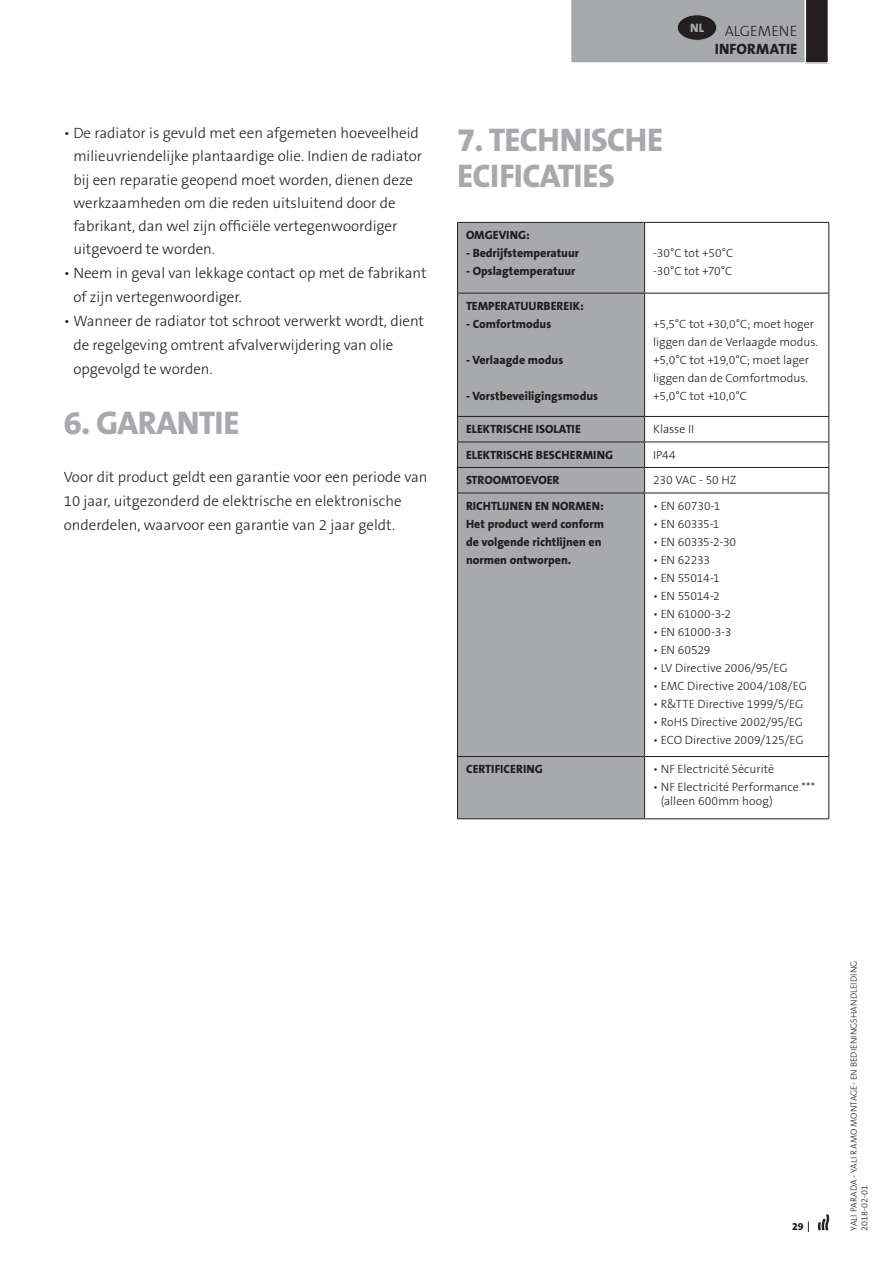
<style>
.page{position:relative;width:893px;height:1263px;background:#fff}
.page>*{position:absolute;margin:0;border:0;box-sizing:border-box;transform-origin:0 0}
.Heading_B3_Light_26p{font:800 33px/36px "The Sans B8";letter-spacing:-.02em;color:#a8a9ad}
.Heading_B3_Light_26p-2{font:300 15px/23.2px "The Sans B3";color:#231f20}
.Tab_info_B3_Light_10{font:800 15px/18px "The Sans B8";letter-spacing:.005em;color:#231f20;text-align:right}
.Adres_Cover_B3_Light{font:800 12.3px "The Sans B8";color:#a8a9ad}
.Tabellen_info{font:300 12px/18px "The Sans B3";color:#231f20}
.Tabellen_info-2{font:800 12px/18px "The Sans B8";color:#231f20}
.Tabellen_info-3{font:300 12px "The Sans B3";letter-spacing:-.02em;color:#231f20}
.t1{font:800 10.5px "The Sans B8";color:#231f20}
.Heading_Cover_B3_Lig{font:300 9px "The Sans B3";letter-spacing:.01em;color:#231f20}
.Heading_B3_Light_26p-3{font:300 9px "The Sans B3";letter-spacing:-.005em;color:#231f20}
.s1{font-family:"The Sans B3";font-weight:300}
</style>
<div class="page">
<svg style="left:818px;top:1214px;width:11px;height:16px"></svg>
<svg style="left:571px;top:0;width:258px;height:64px;background:#9fa0a3"></svg>
<div style="left:677px;top:15px;width:40px;height:25px;background:#231f20;border-radius:50%"></div>
<div style="left:677px;top:15px;width:40px;height:26px;border:1px solid #a8a9ad;border-radius:50%"></div>
<div style="left:458px;top:223px;width:186px;height:595px;background:#a8a9ad"></div>
<svg style="left:645px;top:223px;width:183px;height:595px"></svg>
<hr style="left:457px;top:223px;width:1px;height:70px;background:#231f20">
<hr style="left:645px;top:222px;width:184px;height:1px;background:#231f20">
<hr style="left:644px;top:223px;width:1px;height:70px;background:#231f20">
<hr style="left:828px;top:223px;width:1px;height:70px;background:#231f20">
<hr style="left:457px;top:293px;width:188px;height:1px;background:#231f20">
<hr style="left:457px;top:293px;width:1px;height:123px;background:#231f20">
<hr style="left:645px;top:293px;width:184px;height:1px;background:#231f20">
<hr style="left:644px;top:293px;width:1px;height:123px;background:#231f20">
<hr style="left:828px;top:293px;width:1px;height:123px;background:#231f20">
<hr style="left:457px;top:416px;width:188px;height:1px;background:#231f20">
<hr style="left:645px;top:416px;width:184px;height:1px;background:#231f20">
<hr style="left:457px;top:442px;width:188px;height:1px;background:#231f20">
<hr style="left:645px;top:442px;width:184px;height:1px;background:#231f20">
<hr style="left:457px;top:467px;width:188px;height:1px;background:#231f20">
<svg style="left:457px;top:417px;width:1px;height:76px"></svg>
<hr style="left:645px;top:467px;width:184px;height:1px;background:#231f20">
<svg style="left:644px;top:417px;width:1px;height:76px"></svg>
<svg style="left:828px;top:417px;width:1px;height:76px"></svg>
<hr style="left:457px;top:493px;width:188px;height:1px;background:#231f20">
<hr style="left:457px;top:493px;width:1px;height:263px;background:#231f20">
<hr style="left:645px;top:493px;width:184px;height:1px;background:#231f20">
<hr style="left:644px;top:493px;width:1px;height:263px;background:#231f20">
<hr style="left:828px;top:493px;width:1px;height:263px;background:#231f20">
<hr style="left:457px;top:756px;width:188px;height:1px;background:#231f20">
<hr style="left:457px;top:757px;width:1px;height:61px;background:#231f20">
<hr style="left:645px;top:756px;width:184px;height:1px;background:#231f20">
<hr style="left:644px;top:757px;width:1px;height:61px;background:#231f20">
<hr style="left:828px;top:757px;width:1px;height:61px;background:#231f20">
<hr style="left:457px;top:818px;width:188px;height:1px;background:#231f20">
<hr style="left:645px;top:818px;width:184px;height:1px;background:#231f20">
<hr style="left:457px;top:222px;width:188px;height:1px;background:#231f20">
<p class="Heading_B3_Light_26p-2" style="left:73px;top:122px;width:350px;text-indent:-10px">• De radiator is gevuld met een afgemeten hoeveelheid milieuvriendelijke plantaardige olie. Indien de radiator bij een reparatie geopend moet worden, dienen deze werkzaamheden om die reden uitsluitend door de fabrikant, dan wel zijn officiële vertegenwoordiger uitgevoerd te worden.</p>
<p class="Heading_B3_Light_26p-2" style="left:73px;top:261px;width:355px;line-height:24px;text-indent:-10px">• Neem in geval van lekkage contact op met de fabrikant of zijn vertegenwoordiger.</p>
<p class="Heading_B3_Light_26p-2" style="left:73px;top:309px;width:352px;line-height:24px;text-indent:-10px">• Wanneer de radiator tot schroot verwerkt wordt, dient de regelgeving omtrent afvalverwijdering van olie opgevolgd te worden.</p>
<p class="Heading_B3_Light_26p" style="left:64px;top:407px;width:177px">6. GARANTIE</p>
<p class="Heading_B3_Light_26p-2" style="left:64px;top:466px;width:365px;line-height:24px">Voor dit product geldt een garantie voor een periode van<br>10 jaar, uitgezonderd de elektrische en elektronische onderdelen, waarvoor een garantie van 2 jaar geldt.</p>
<p class="Adres_Cover_B3_Light" style="left:690px;top:21px;width:16px">NL</p>
<p class="Tab_info_B3_Light_10" style="left:715px;top:23px;width:84px"><span class="s1">ALGEMENE<br></span>INFORMATIE</p>
<p class="Heading_B3_Light_26p" style="left:457px;top:123px;width:208px">7. TECHNISCHE<br>ECIFICATIES</p>
<p class="Tabellen_info-2" style="left:466px;top:227px;width:65px">OMGEVING:</p>
<p class="Tabellen_info-2" style="left:466px;top:245px;width:115px">- Bedrijfstemperatuur</p>
<p class="Tabellen_info-2" style="left:466px;top:263px;width:111px">- Opslagtemperatuur</p>
<p class="Tabellen_info-2" style="left:466px;top:298px;width:119px">TEMPERATUURBEREIK:</p>
<p class="Tabellen_info-2" style="left:466px;top:316px;width:87px">- Comfortmodus</p>
<p class="Tabellen_info-2" style="left:466px;top:352px;width:99px">- Verlaagde modus</p>
<p class="Tabellen_info-2" style="left:466px;top:388px;width:134px">- Vorstbeveiligingsmodus</p>
<p class="Tabellen_info" style="left:653px;top:245px;width:82px">-30°C tot +50°C</p>
<p class="Tabellen_info" style="left:653px;top:263px;width:81px">-30°C tot +70°C</p>
<p class="Tabellen_info" style="left:653px;top:316px;width:166px">+5,5°C tot +30,0°C; moet hoger liggen dan de Verlaagde modus.</p>
<p class="Tabellen_info" style="left:653px;top:352px;width:157px">+5,0°C tot +19,0°C; moet lager liggen dan de Comfortmodus.</p>
<p class="Tabellen_info" style="left:653px;top:388px;width:95px">+5,0°C tot +10,0°C</p>
<p class="Tabellen_info-2" style="left:466px;top:421px;width:117px">ELEKTRISCHE ISOLATIE</p>
<p class="Tabellen_info" style="left:653px;top:421px;width:43px">Klasse II</p>
<p class="Tabellen_info-2" style="left:466px;top:446px;width:149px">ELEKTRISCHE BESCHERMING</p>
<p class="Tabellen_info" style="left:653px;top:447px;width:24px">IP44</p>
<p class="Tabellen_info-2" style="left:466px;top:472px;width:95px">STROOMTOEVOER</p>
<p class="Tabellen_info" style="left:653px;top:472px;width:85px">230 VAC - 50 HZ</p>
<p class="Tabellen_info-2" style="left:466px;top:497px;width:139px">RICHTLIJNEN EN NORMEN:</p>
<p class="Tabellen_info-2" style="left:466px;top:515px;width:140px">Het product werd conform de volgende richtlijnen en normen ontworpen.</p>
<p class="Tabellen_info" style="left:653px;top:498px;width:69px">• EN 60730-1</p>
<p class="Tabellen_info" style="left:653px;top:516px;width:68px">• EN 60335-1</p>
<p class="Tabellen_info-3" style="left:653px;top:536px;width:85px">• EN 60335-2-30</p>
<p class="Tabellen_info" style="left:653px;top:552px;width:58px">• EN 62233</p>
<p class="Tabellen_info" style="left:653px;top:570px;width:68px">• EN 55014-1</p>
<p class="Tabellen_info" style="left:653px;top:588px;width:68px">• EN 55014-2</p>
<p class="Tabellen_info" style="left:653px;top:606px;width:79px">• EN 61000-3-2</p>
<p class="Tabellen_info" style="left:653px;top:624px;width:80px">• EN 61000-3-3</p>
<p class="Tabellen_info" style="left:653px;top:642px;width:59px">• EN 60529</p>
<p class="Tabellen_info" style="left:653px;top:660px;width:136px">• LV Directive 2006/95/EG</p>
<p class="Tabellen_info" style="left:653px;top:678px;width:155px">• EMC Directive 2004/108/EG</p>
<p class="Tabellen_info" style="left:653px;top:696px;width:152px">• R&amp;TTE Directive 1999/5/EG</p>
<p class="Tabellen_info" style="left:653px;top:714px;width:152px">• RoHS Directive 2002/95/EG</p>
<p class="Tabellen_info" style="left:653px;top:732px;width:152px">• ECO Directive 2009/125/EG</p>
<p class="Tabellen_info-2" style="left:466px;top:761px;width:78px">CERTIFICERING</p>
<p class="Tabellen_info" style="left:653px;top:761px;width:123px">• NF Electricité Sécurité</p>
<p class="Tabellen_info" style="left:653px;top:779px;width:163px">• NF Electricité Performance ***</p>
<p class="Tabellen_info" style="left:661px;top:793px;width:113px">(alleen 600mm hoog)</p>
<p class="t1" style="left:792px;top:1221px;width:13px">29</p>
<p class="Heading_Cover_B3_Lig" style="left:849px;top:1231px;width:272px;rotate:-90deg">YALI PARADA - YALI RAMO MONTAGE- EN BEDIENINGSHANDLEIDING</p>
<p class="Heading_B3_Light_26p-3" style="left:860px;top:1231px;width:47px;rotate:-90deg">2018-02-01</p>
</div>
